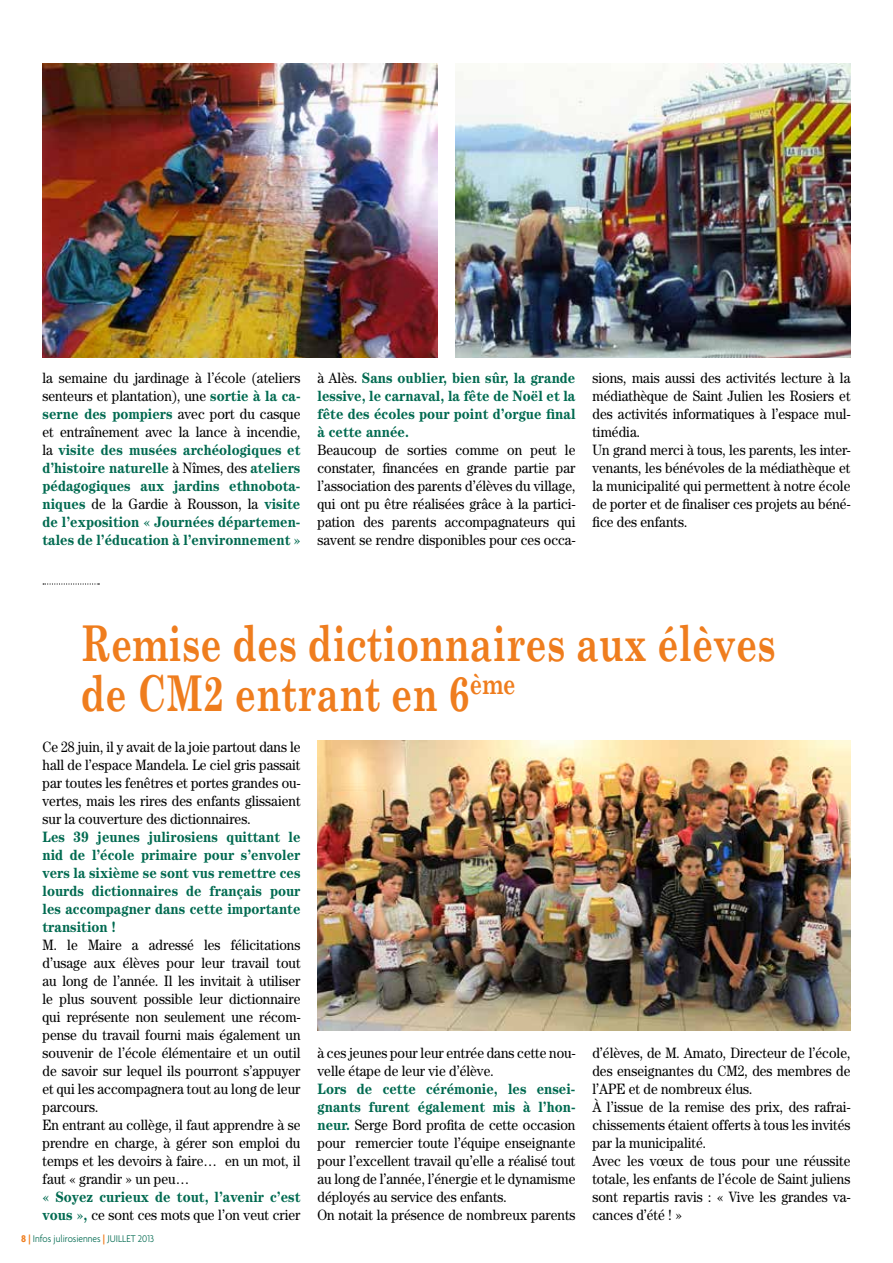
<style>
.page{position:relative;width:893px;height:1263px;background:#fff}
.page>*{position:absolute;margin:0;border:0;box-sizing:border-box;transform-origin:0 0}
.t1{font:700 49.5px/49.5px "Century Schoolbook";color:#ef7d1e;scale:.75 1}
.t2{font:15px/18px "Century";color:#000;scale:.9 1}
.t3{font:700 15px/18px "Century";color:#006a50;text-align:justify;scale:.9 1}
.t4{font:300 10.5px "Agenda";color:#006a50;scale:.9 1}
.s1{font-weight:400;color:#000}
.s2{font-weight:700;color:#ef7d1e}
.s3{font-weight:700;color:#006a50}
</style>
<div class="page">
<img style="left:42px;top:64px;width:396px;height:294px">
<img style="left:455px;top:64px;width:395px;height:294px">
<img style="left:317px;top:740px;width:533px;height:290px">
<svg style="left:43px;top:583px;width:56px;height:1px"></svg>
<p class="t3" style="left:43px;top:368px;width:288px"><span class="s1">la semaine du jardinage à l’école (ateliers senteurs et plantation), une</span> sortie à la ca&shy;serne des pompiers <span class="s1">avec port du casque et entraînement avec la lance à incendie, la</span> visite des musées archéologiques et d’histoire naturelle <span class="s1">à Nîmes, des</span> ateliers pédagogiques aux jardins ethnobota&shy;niques <span class="s1">de la Gardie à Rousson, la</span> visite de l’exposition « Journées départemen&shy;tales de l’éducation à l’environnement »</p>
<p class="t3" style="left:317px;top:368px;width:288px"><span class="s1">à Alès.</span> Sans oublier, bien sûr, la grande lessive, le carnaval, la fête de Noël et la fête des écoles pour point d’orgue final à cette année.</p>
<p class="t2" style="left:317px;top:440px;width:288px;text-align:justify">Beaucoup de sorties comme on peut le constater, financées en grande partie par l’association des parents d’élèves du village, qui ont pu être réalisées grâce à la partici&shy;pation des parents accompagnateurs qui savent se rendre disponibles pour ces occa-</p>
<p class="t2" style="left:592px;top:368px;width:288px">sions, mais aussi des activités lecture à la médiathèque de Saint Julien les Rosiers et des activités informatiques à l’espace mul&shy;timédia.<br>Un grand merci à tous, les parents, les inter&shy;venants, les bénévoles de la médiathèque et la municipalité qui permettent à notre école de porter et de finaliser ces projets au béné&shy;fice des enfants.</p>
<h1 class="t1" style="left:81px;top:618px;width:928px">Remise des dictionnaires aux élèves de CM2 entrant en 6<sup>ème</sup></h1>
<p class="t2" style="left:43px;top:738px;width:288px;text-align:justify">Ce 28 juin, il y avait de la joie partout dans le hall de l’espace Mandela. Le ciel gris passait par toutes les fenêtres et portes grandes ou&shy;vertes, mais les rires des enfants glissaient sur la couverture des dictionnaires.</p>
<p class="t3" style="left:43px;top:828px;width:288px">Les 39 jeunes julirosiens quittant le nid de l’école primaire pour s’envoler vers la sixième se sont vus remettre ces lourds dictionnaires de français pour les accompagner dans cette importante transition !</p>
<p class="t2" style="left:43px;top:936px;width:288px">M. le Maire a adressé les félicitations d’usage aux élèves pour leur travail tout au long de l’année. Il les invitait à utiliser le plus souvent possible leur dictionnaire qui représente non seulement une récom&shy;pense du travail fourni mais également un souvenir de l’école élémentaire et un outil de savoir sur lequel ils pourront s’appuyer et qui les accompagnera tout au long de leur parcours.<br>En entrant au collège, il faut apprendre à se prendre en charge, à gérer son emploi du temps et les devoirs à faire… en un mot, il faut « grandir » un peu…</p>
<p class="t3" style="left:43px;top:1188px;width:288px">« Soyez curieux de tout, l’avenir c’est vous », <span class="s1">ce sont ces mots que l’on veut crier</span></p>
<p class="t4" style="left:21px;top:1232px;width:102px"><span class="s2">8 |</span> Infos julirosiennes <span class="s2">|</span> juillet</p>
<p class="t4" style="left:138px;top:1232px;width:19px">2013</p>
<p class="t2" style="left:317px;top:1044px;width:288px">à ces jeunes pour leur entrée dans cette nou&shy;velle étape de leur vie d’élève.</p>
<p class="t2" style="left:317px;top:1080px;width:288px"><span class="s3">Lors de cette cérémonie, les ensei&shy;gnants furent également mis à l’hon&shy;neur.</span> Serge Bord profita de cette occasion pour remercier toute l’équipe enseignante pour l’excellent travail qu’elle a réalisé tout au long de l’année, l’énergie et le dynamisme déployés au service des enfants.<br>On notait la présence de nombreux parents</p>
<p class="t2" style="left:592px;top:1044px;width:288px">d’élèves, de M. Amato, Directeur de l’école, des enseignantes du CM2, des membres de l’APE et de nombreux élus.<br>À l’issue de la remise des prix, des rafrai&shy;chissements étaient offerts à tous les invités par la municipalité.<br>Avec les vœux de tous pour une réussite totale, les enfants de l’école de Saint juliens sont repartis ravis : « Vive les grandes va&shy;cances d’été ! »</p>
</div>
